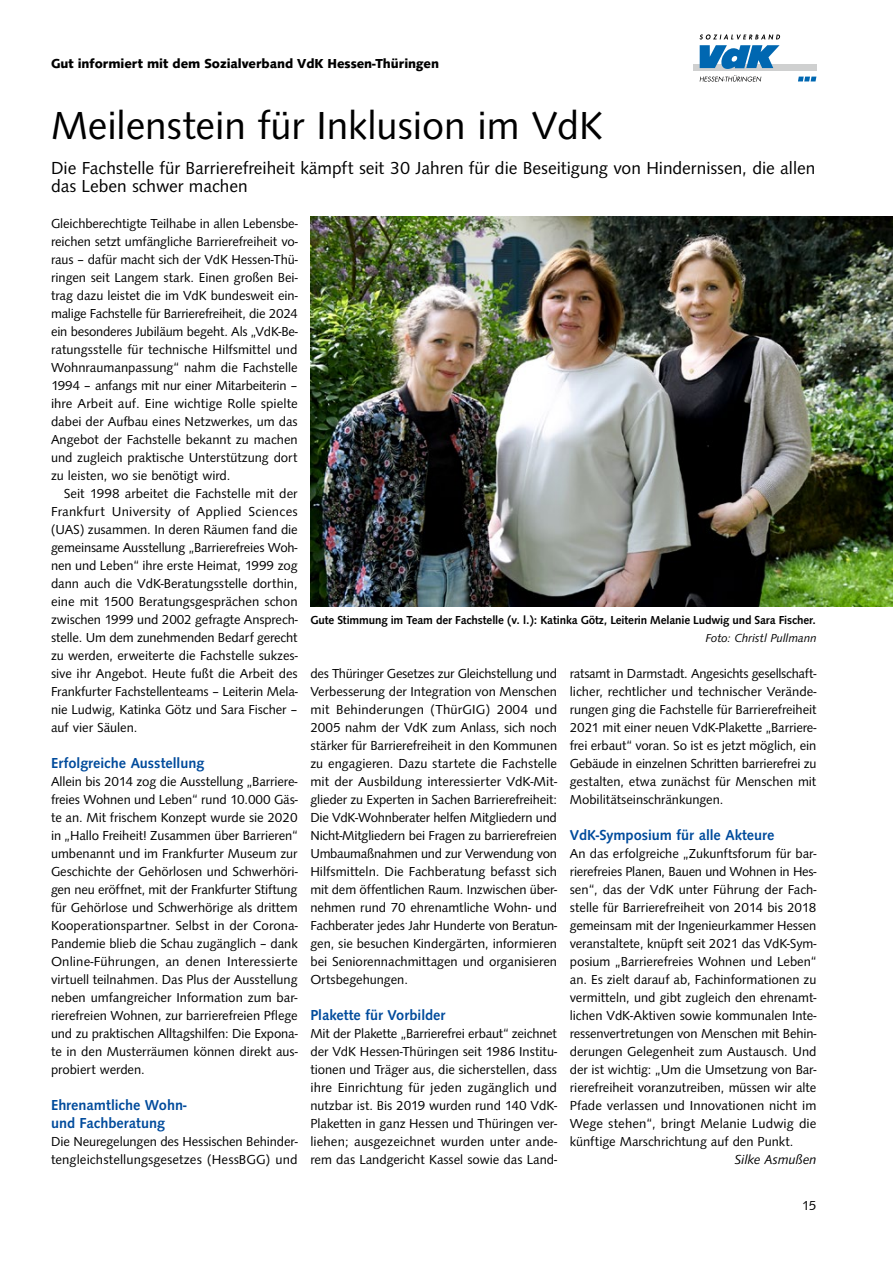
<style>
.page{position:relative;width:893px;height:1263px;background:#fff}
.page>*{position:absolute;margin:0;border:0;box-sizing:border-box;transform-origin:0 0}
.t1{font:40.5px "Syntax";color:#000}
.t2{font:18px/18px "Syntax";color:#000}
.t3{font:700 15px/18px "Syntax";color:#004b9c}
.t4{font:13.5px/18px "Syntax";color:#000;text-align:justify}
.t5{font:800 13.5px "Syntax H";color:#000}
.t6{font:italic 13.5px "Syntax";color:#000}
.t7{font:700 12px "Syntax";letter-spacing:-.01em;color:#000}
.t8{font:italic 12px "Syntax";color:#000}
</style>
<div class="page">
<div style="left:693px;top:64px;width:123px;height:7px;background:#cfd0d0"></div>
<svg style="left:798px;top:77px;width:18px;height:4px"></svg>
<svg style="left:699px;top:34px;width:81px;height:35px"></svg>
<svg style="left:700px;top:75px;width:61px;height:7px"></svg>
<img style="left:310px;top:216px;width:583px;height:390px">
<p class="t5" style="left:51px;top:56px;width:390px">Gut informiert mit dem Sozialverband VdK Hessen-Thüringen</p>
<h1 class="t1" style="left:51px;top:102px;width:553px">Meilenstein für Inklusion im VdK</h1>
<h2 class="t2" style="left:51px;top:159px;width:766px">Die Fachstelle für Barrierefreiheit kämpft seit 30 Jahren für die Beseitigung von Hindernissen, die allen das Leben schwer machen</h2>
<p class="t4" style="left:51px;top:215px;width:248px">Gleichberechtigte Teilhabe in allen Lebensbe&shy;reichen setzt umfängliche Barrierefreiheit vo&shy;raus – dafür macht sich der VdK Hessen-Thü&shy;ringen seit Langem stark. Einen großen Bei&shy;trag dazu leistet die im VdK bundesweit ein&shy;malige Fachstelle für Barrierefreiheit, die 2024 ein besonderes Jubiläum begeht. Als „VdK-Be&shy;ratungsstelle für technische Hilfsmittel und Wohnraumanpassung“ nahm die Fachstelle 1994 – anfangs mit nur einer Mitarbeiterin – ihre Arbeit auf. Eine wichtige Rolle spielte dabei der Aufbau eines Netzwerkes, um das Angebot der Fachstelle bekannt zu machen und zugleich praktische Unterstützung dort zu leisten, wo sie benötigt wird.</p>
<p class="t4" style="left:51px;top:485px;width:248px;text-indent:13px">Seit 1998 arbeitet die Fachstelle mit der Frankfurt University of Applied Sciences (UAS) zusammen. In deren Räumen fand die gemeinsame Ausstellung „Barrierefreies Woh&shy;nen und Leben“ ihre erste Heimat, 1999 zog dann auch die VdK-Beratungsstelle dorthin, eine mit 1500 Beratungsgesprächen schon zwischen 1999 und 2002 gefragte Ansprech&shy;stelle. Um dem zunehmenden Bedarf gerecht zu werden, erweiterte die Fachstelle sukzes&shy;sive ihr Angebot. Heute fußt die Arbeit des Frankfurter Fachstellenteams – Leiterin Mela&shy;nie Ludwig, Katinka Götz und Sara Fischer – auf vier Säulen.</p>
<p class="t3" style="left:51px;top:754px;width:155px">Erfolgreiche Ausstellung</p>
<p class="t4" style="left:51px;top:773px;width:248px">Allein bis 2014 zog die Ausstellung „Barriere&shy;freies Wohnen und Leben“ rund 10.000 Gäs&shy;te an. Mit frischem Konzept wurde sie 2020 in „Hallo Freiheit! Zusammen über Barrieren“ umbenannt und im Frankfurter Museum zur Geschichte der Gehörlosen und Schwerhöri&shy;gen neu eröffnet, mit der Frankfurter Stiftung für Gehörlose und Schwerhörige als drittem Kooperationspartner. Selbst in der Corona-Pandemie blieb die Schau zugänglich – dank Online-Führungen, an denen Interessierte virtuell teilnahmen. Das Plus der Ausstellung neben umfangreicher Information zum bar&shy;rierefreien Wohnen, zur barrierefreien Pflege und zu praktischen Alltagshilfen: Die Expona&shy;te in den Musterräumen können direkt aus&shy;probiert werden.</p>
<p class="t3" style="left:51px;top:1096px;width:137px">Ehrenamtliche Wohn&shy;und Fachberatung</p>
<p class="t4" style="left:51px;top:1133px;width:248px">Die Neuregelungen des Hessischen Behinder&shy;tengleichstellungsgesetzes (HessBGG) und</p>
<p class="t7" style="left:310px;top:613px;width:507px">Gute Stimmung im Team der Fachstelle (v. l.): Katinka Götz, Leiterin Melanie Ludwig und Sara Fischer.</p>
<p class="t8" style="left:705px;top:631px;width:113px">Foto: Christl Pullmann</p>
<p class="t4" style="left:570px;top:665px;width:248px">ratsamt in Darmstadt. Angesichts gesellschaft&shy;licher, rechtlicher und technischer Verände&shy;rungen ging die Fachstelle für Barrierefreiheit 2021 mit einer neuen VdK-Plakette „Barriere&shy;frei erbaut“ voran. So ist es jetzt möglich, ein Gebäude in einzelnen Schritten barrierefrei zu gestalten, etwa zunächst für Menschen mit Mobilitätseinschränkungen.</p>
<p class="t3" style="left:570px;top:826px;width:206px">VdK-Symposium für alle Akteure</p>
<p class="t4" style="left:570px;top:845px;width:248px">An das erfolgreiche „Zukunftsforum für bar&shy;rierefreies Planen, Bauen und Wohnen in Hes&shy;sen“, das der VdK unter Führung der Fach&shy;stelle für Barrierefreiheit von 2014 bis 2018 gemeinsam mit der Ingenieurkammer Hessen veranstaltete, knüpft seit 2021 das VdK-Sym&shy;posium „Barrierefreies Wohnen und Leben“ an. Es zielt darauf ab, Fachinformationen zu vermitteln, und gibt zugleich den ehrenamt&shy;lichen VdK-Aktiven sowie kommunalen Inte&shy;ressenvertretungen von Menschen mit Behin&shy;derungen Gelegenheit zum Austausch. Und der ist wichtig: „Um die Umsetzung von Bar&shy;rierefreiheit voranzutreiben, müssen wir alte Pfade verlassen und Innovationen nicht im Wege stehen“, bringt Melanie Ludwig die künftige Marschrichtung auf den Punkt.</p>
<p class="t6" style="left:734px;top:1152px;width:83px">Silke Asmußen</p>
<p class="t4" style="left:310px;top:665px;width:248px">des Thüringer Gesetzes zur Gleichstellung und Verbesserung der Integration von Menschen mit Behinderungen (ThürGIG) 2004 und 2005 nahm der VdK zum Anlass, sich noch stärker für Barrierefreiheit in den Kommunen zu engagieren. Dazu startete die Fachstelle mit der Ausbildung interessierter VdK-Mit&shy;glieder zu Experten in Sachen Barrierefreiheit:<br>Die VdK-Wohnberater helfen Mitgliedern und Nicht-Mitgliedern bei Fragen zu barrierefreien Umbaumaßnahmen und zur Verwendung von Hilfsmitteln. Die Fachberatung befasst sich mit dem öffentlichen Raum. Inzwischen über&shy;nehmen rund 70 ehrenamtliche Wohn- und Fachberater jedes Jahr Hunderte von Beratun&shy;gen, sie besuchen Kindergärten, informieren bei Seniorennachmittagen und organisieren Ortsbegehungen.</p>
<p class="t3" style="left:310px;top:1006px;width:137px">Plakette für Vorbilder</p>
<p class="t4" style="left:310px;top:1025px;width:248px">Mit der Plakette „Barrierefrei erbaut“ zeichnet der VdK Hessen-Thüringen seit 1986 Institu&shy;tionen und Träger aus, die sicherstellen, dass ihre Einrichtung für jeden zugänglich und nutzbar ist. Bis 2019 wurden rund 140 VdK-Plaketten in ganz Hessen und Thüringen ver&shy;liehen; ausgezeichnet wurden unter ande&shy;rem das Landgericht Kassel sowie das Land-</p>
<p class="t4" style="left:802px;top:1197px;width:16px">15</p>
</div>
